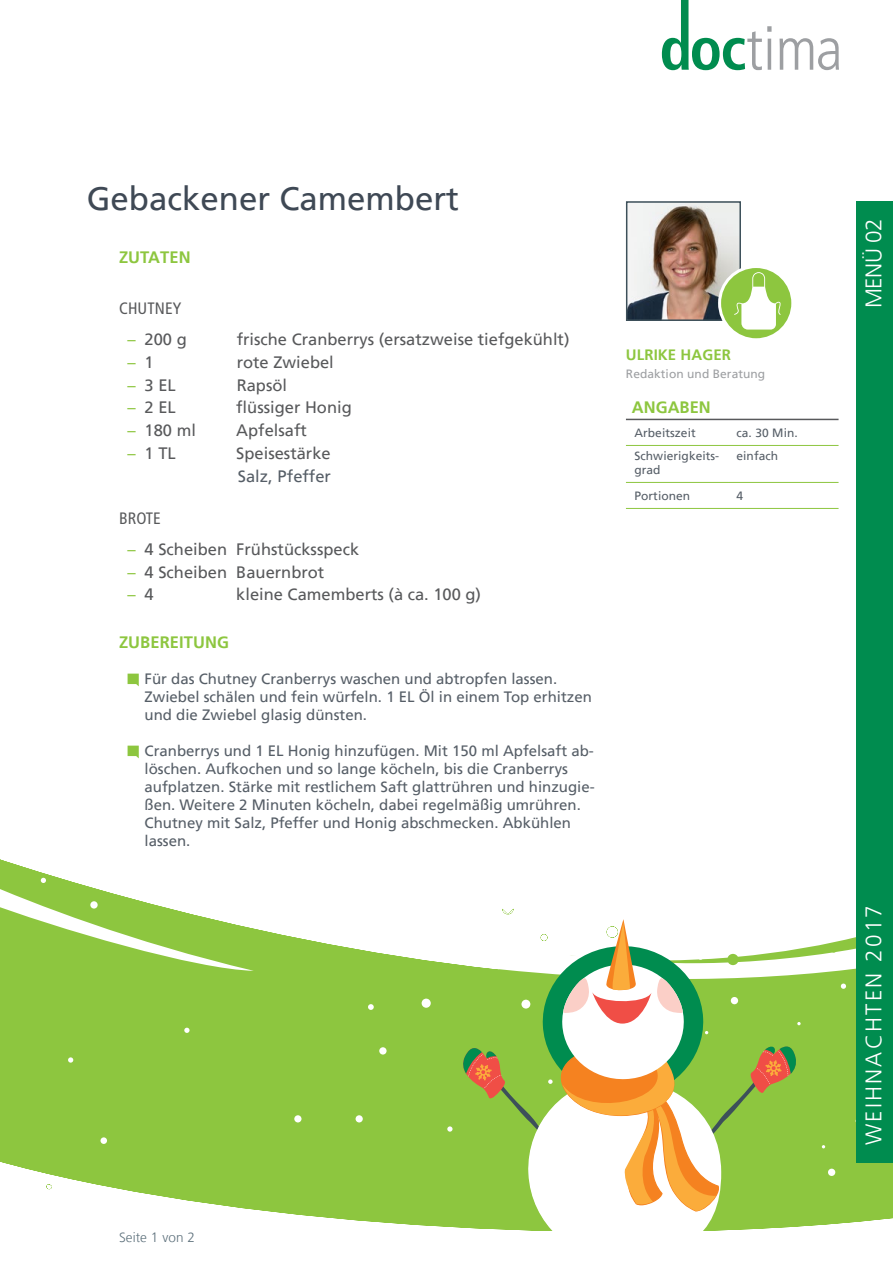
<style>
.page{position:relative;width:893px;height:1263px;background:#fff}
.page>*{position:absolute;margin:0;border:0;box-sizing:border-box;transform-origin:0 0}
.t1{font:33px "Frutiger LT";color:#3f4955}
.t2{font:300 22.5px "Frutiger LT";letter-spacing:.1em;color:#fff}
.t3{font:16.5px "Frutiger LT";color:#58595b}
.t4{font:700 16.5px "Frutiger LT";letter-spacing:.005em;color:#8dc63f}
.t5{font:condensed 16.5px "Frutiger LT";letter-spacing:.005em;color:#58595b}
.t6{font:16.5px "Frutiger LT";letter-spacing:.005em;color:#565e67}
.t7{font:16.5px "Frutiger LT";color:#8dc63f}
.t8{font:15px/18px "Frutiger LT";color:#565e67}
.t9{font:700 15px "Frutiger LT";letter-spacing:.005em;color:#8dc63f}
.t10{font:300 13.5px "Frutiger LT";letter-spacing:.005em;color:#5e717c}
.t11{font:12px/13.6px "Frutiger LT";letter-spacing:.005em;color:#565e67}
.t12{font:12px "Frutiger LT";letter-spacing:.005em;color:#9d9fa2}
.s1{color:#8dc63f}
.s2{color:#58595b}
</style>
<div class="page">
<svg style="left:662px;top:0;width:109px;height:70px"></svg>
<hr style="left:768px;top:39px;width:3px;height:31px;background:#9d9fa2">
<svg style="left:779px;top:38px;width:60px;height:32px"></svg>
<div style="left:0;top:979px;width:856px;height:117px;background:#8dc63f"></div>
<svg style="left:0;top:859px;width:856px;height:120px"></svg>
<svg style="left:824px;top:964px;width:5px;height:5px"></svg>
<svg style="left:841px;top:983px;width:5px;height:6px"></svg>
<div style="left:422px;top:998px;width:9px;height:10px;background:#fff;border-radius:50%"></div>
<div style="left:379px;top:1047px;width:8px;height:7px;background:#fff;border-radius:50%"></div>
<svg style="left:184px;top:1028px;width:6px;height:5px"></svg>
<svg style="left:68px;top:1057px;width:5px;height:6px"></svg>
<svg style="left:368px;top:1004px;width:6px;height:6px"></svg>
<svg style="left:840px;top:920px;width:5px;height:5px"></svg>
<div style="left:628px;top:891px;width:7px;height:7px;background:#fff;border-radius:50%"></div>
<div style="left:633px;top:906px;width:9px;height:9px;background:#fff;border-radius:50%"></div>
<svg style="left:844px;top:906px;width:5px;height:6px"></svg>
<div style="left:220px;top:859px;width:7px;height:7px;background:#fff;border-radius:50%"></div>
<svg style="left:721px;top:894px;width:6px;height:6px"></svg>
<svg style="left:0;top:878px;width:254px;height:93px"></svg>
<div style="left:90px;top:901px;width:8px;height:8px;background:#fff;border-radius:50%"></div>
<div style="left:92px;top:860px;width:8px;height:7px;background:#fff;border-radius:50%"></div>
<svg style="left:399px;top:890px;width:3px;height:4px"></svg>
<svg style="left:447px;top:907px;width:354px;height:189px"></svg>
<svg style="left:0;top:1096px;width:893px;height:135px;fill:#8dc63f"></svg>
<svg style="left:127px;top:673px;width:12px;height:14px"></svg>
<svg style="left:127px;top:745px;width:12px;height:14px"></svg>
<div style="left:856px;top:201px;width:37px;height:961px;background:#008c4f"></div>
<hr style="left:626px;top:482px;width:102px;height:1px;background:#8dc63f">
<hr style="left:728px;top:482px;width:110px;height:1px;background:#8dc63f">
<hr style="left:626px;top:508px;width:102px;height:1px;background:#8dc63f">
<hr style="left:728px;top:508px;width:110px;height:1px;background:#8dc63f">
<hr style="left:626px;top:419px;width:102px;height:1px;background:#58595b">
<hr style="left:728px;top:419px;width:110px;height:1px;background:#58595b">
<hr style="left:626px;top:445px;width:102px;height:1px;background:#8dc63f">
<hr style="left:728px;top:445px;width:110px;height:1px;background:#8dc63f">
<img style="left:629px;top:204px;width:109px;height:114px">
<div style="left:626px;top:201px;width:115px;height:120px;border:2px solid #3d505a"></div>
<svg style="left:720px;top:266px;width:73px;height:74px"></svg>
<div style="left:718px;top:265px;width:76px;height:76px;border:3px solid #fff;border-radius:50%"></div>
<svg style="left:734px;top:272px;width:47px;height:58px"></svg>
<h1 class="t1" style="left:87px;top:180px;width:374px">Gebackener Camembert</h1>
<p class="t4" style="left:119px;top:248px;width:73px">ZUTATEN</p>
<p class="t5" style="left:119px;top:298px;width:64px">CHUTNEY</p>
<p class="t3" style="left:128px;top:330px;width:61px"><span class="s1">–</span> 200 g</p>
<p class="t3" style="left:237px;top:330px;width:334px">frische Cranberrys (ersatzweise tiefgekühlt)</p>
<p class="t7" style="left:128px;top:352px;width:28px">– <span class="s2">1</span></p>
<p class="t3" style="left:237px;top:352px;width:99px">rote Zwiebel</p>
<p class="t3" style="left:128px;top:375px;width:50px"><span class="s1">–</span> 3 EL</p>
<p class="t3" style="left:237px;top:375px;width:52px">Rapsöl</p>
<p class="t3" style="left:128px;top:398px;width:50px"><span class="s1">–</span> 2 EL</p>
<p class="t3" style="left:236px;top:398px;width:117px">flüssiger Honig</p>
<p class="t3" style="left:128px;top:421px;width:70px"><span class="s1">–</span> 180 ml</p>
<p class="t3" style="left:236px;top:421px;width:72px">Apfelsaft</p>
<p class="t3" style="left:128px;top:443px;width:50px"><span class="s1">–</span> 1 TL</p>
<p class="t3" style="left:236px;top:443px;width:96px">Speisestärke</p>
<p class="t6" style="left:238px;top:466px;width:95px">Salz, Pfeffer</p>
<p class="t5" style="left:119px;top:508px;width:43px">BROTE</p>
<p class="t3" style="left:128px;top:539px;width:233px"><span class="s1">–</span> 4 Scheiben Frühstücksspeck</p>
<p class="t3" style="left:128px;top:562px;width:198px"><span class="s1">–</span> 4 Scheiben Bauernbrot</p>
<p class="t7" style="left:128px;top:585px;width:28px">– <span class="s2">4</span></p>
<p class="t3" style="left:236px;top:585px;width:246px">kleine Camemberts (à ca. 100 g)</p>
<p class="t4" style="left:119px;top:632px;width:111px">ZUBEREITUNG</p>
<p class="t8" style="left:145px;top:670px;width:449px">Für das Chutney Cranberrys waschen und abtropfen lassen.<br>Zwiebel schälen und fein würfeln. 1 EL Öl in einem Top erhitzen und die Zwiebel glasig dünsten.</p>
<p class="t8" style="left:145px;top:742px;width:452px">Cranberrys und 1 EL Honig hinzufügen. Mit 150 ml Apfelsaft ab&shy;löschen. Aufkochen und so lange köcheln, bis die Cranberrys aufplatzen. Stärke mit restlichem Saft glattrühren und hinzugie&shy;ßen. Weitere 2 Minuten köcheln, dabei regelmäßig umrühren.<br>Chutney mit Salz, Pfeffer und Honig abschmecken. Abkühlen lassen.</p>
<p class="t9" style="left:626px;top:346px;width:107px">ULRIKE HAGER</p>
<p class="t12" style="left:626px;top:367px;width:141px">Redaktion und Beratung</p>
<p class="t4" style="left:632px;top:398px;width:80px">ANGABEN</p>
<p class="t11" style="left:634px;top:426px;width:63px">Arbeitszeit</p>
<p class="t11" style="left:736px;top:426px;width:63px">ca. 30 Min.</p>
<p class="t11" style="left:634px;top:449px;width:86px">Schwierigkeits&shy;grad</p>
<p class="t11" style="left:736px;top:449px;width:43px">einfach</p>
<p class="t11" style="left:634px;top:489px;width:57px">Portionen</p>
<p class="t11" style="left:736px;top:489px;width:8px">4</p>
<p class="t10" style="left:119px;top:1230px;width:77px">Seite 1 von 2</p>
<h2 class="t2" style="left:861px;top:308px;width:91px;rotate:-90deg">MENÜ 02</h2>
<h2 class="t2" style="left:861px;top:263px;width:46px;rotate:-90deg">U 1</h2>
<h2 class="t2" style="left:861px;top:1145px;width:242px;rotate:-90deg">WEIHNACHTEN 2017</h2>
</div>
